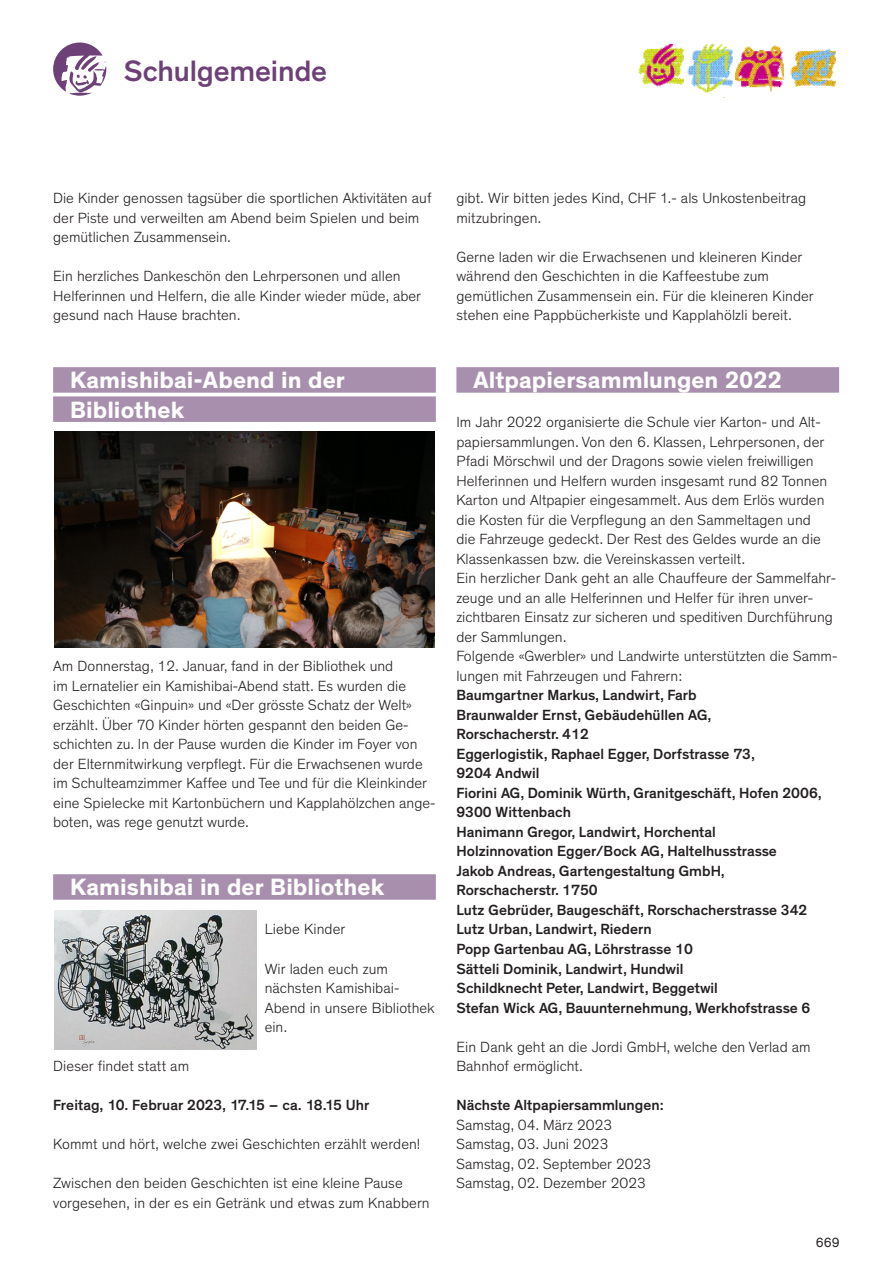
<style>
.page{position:relative;width:893px;height:1263px;background:#fff}
.page>*{position:absolute;margin:0;border:0;box-sizing:border-box;transform-origin:0 0}
.t1{font:500 30px "Theinhardt";letter-spacing:-.005em;color:#6d4178}
.Titel_mit_Balken___v{font:700 24px "Theinhardt";letter-spacing:.005em;color:#fff}
._3___Grundtext{font:300 15px/19.5px "Theinhardt";color:#231f20}
._3___Grundtext-2{font:500 15px/19.5px "Theinhardt";color:#231f20}
._1___Haupttitel{font:300 15px/19.5px "Theinhardt";letter-spacing:.005em;color:#231f20}
._1___Haupttitel-2{font:500 15px "Theinhardt";letter-spacing:.005em;color:#231f20}
.t2{font:13.5px "Theinhardt";color:#231f20}
</style>
<div class="page">
<img style="left:638px;top:44px;width:46px;height:43px">
<img style="left:790px;top:48px;width:45px;height:38px">
<img style="left:736px;top:45px;width:48px;height:47px">
<img style="left:687px;top:43px;width:46px;height:50px">
<div style="left:53px;top:367px;width:383px;height:26px;background:#a88fad"></div>
<div style="left:53px;top:396px;width:383px;height:26px;background:#a88fad"></div>
<div style="left:53px;top:874px;width:383px;height:26px;background:#a88fad"></div>
<div style="left:456px;top:367px;width:383px;height:26px;background:#a88fad"></div>
<img style="left:54px;top:911px;width:202px;height:138px">
<img style="left:54px;top:432px;width:381px;height:215px">
<svg style="left:53px;top:43px;width:53px;height:53px"></svg>
<h1 class="t1" style="left:124px;top:53px;width:205px">Schulgemeinde</h1>
<p class="_3___Grundtext" style="left:53px;top:189px;width:380px">Die Kinder genossen tagsüber die sportlichen Aktivitäten auf der Piste und verweilten am Abend beim Spielen und beim gemütlichen Zusammensein.</p>
<p class="_3___Grundtext" style="left:53px;top:267px;width:369px">Ein herzliches Dankeschön den Lehrpersonen und allen<br>Helferinnen und Helfern, die alle Kinder wieder müde, aber gesund nach Hause brachten.</p>
<p class="Titel_mit_Balken___v" style="left:70px;top:365px;width:276px">Kamishibai-Abend in der</p>
<p class="Titel_mit_Balken___v" style="left:70px;top:395px;width:116px">Bibliothek</p>
<p class="_3___Grundtext" style="left:53px;top:657px;width:384px">Am Donnerstag, 12. Januar, fand in der Bibliothek und<br>im Lernatelier ein Kamishibai-Abend statt. Es wurden die Geschichten «Ginpuin» und «Der grösste Schatz der Welt» erzählt. Über 70 Kinder hörten gespannt den beiden Ge&shy;schichten zu. In der Pause wurden die Kinder im Foyer von der Elternmitwirkung verpflegt. Für die Erwachsenen wurde im Schulteamzimmer Kaffee und Tee und für die Kleinkinder eine Spielecke mit Kartonbüchern und Kapplahölzchen ange&shy;boten, was rege genutzt wurde.</p>
<p class="Titel_mit_Balken___v" style="left:70px;top:872px;width:316px">Kamishibai in der Bibliothek</p>
<p class="_1___Haupttitel" style="left:265px;top:920px;width:82px">Liebe Kinder</p>
<p class="_1___Haupttitel" style="left:265px;top:959px;width:172px">Wir laden euch zum nächsten Kamishibai-<br>Abend in unsere Bibliothek ein.</p>
<p class="_1___Haupttitel" style="left:53px;top:1056px;width:138px">Dieser findet statt am</p>
<p class="_1___Haupttitel-2" style="left:53px;top:1096px;width:318px">Freitag, 10. Februar 2023, 17.15 – ca. 18.15 Uhr</p>
<p class="_1___Haupttitel" style="left:53px;top:1134px;width:369px">Kommt und hört, welche zwei Geschichten erzählt werden!</p>
<p class="_1___Haupttitel" style="left:53px;top:1173px;width:378px">Zwischen den beiden Geschichten ist eine kleine Pause vorgesehen, in der es ein Getränk und etwas zum Knabbern</p>
<p class="_1___Haupttitel" style="left:456px;top:189px;width:351px">gibt. Wir bitten jedes Kind, CHF 1.- als Unkostenbeitrag mitzubringen.</p>
<p class="_1___Haupttitel" style="left:456px;top:247px;width:359px">Gerne laden wir die Erwachsenen und kleineren Kinder während den Geschichten in die Kaffeestube zum gemütlichen Zusammensein ein. Für die kleineren Kinder stehen eine Pappbücherkiste und Kapplahölzli bereit.</p>
<p class="Titel_mit_Balken___v" style="left:473px;top:365px;width:310px">Altpapiersammlungen 2022</p>
<p class="_3___Grundtext" style="left:456px;top:413px;width:372px">Im Jahr 2022 organisierte die Schule vier Karton- und Alt&shy;papiersammlungen. Von den 6. Klassen, Lehrpersonen, der Pfadi Mörschwil und der Dragons sowie vielen freiwilligen Helferinnen und Helfern wurden insgesamt rund 82 Tonnen Karton und Altpapier eingesammelt. Aus dem Erlös wurden die Kosten für die Verpflegung an den Sammeltagen und die Fahrzeuge gedeckt. Der Rest des Geldes wurde an die Klassenkassen bzw. die Vereinskassen verteilt.</p>
<p class="_3___Grundtext" style="left:456px;top:569px;width:381px">Ein herzlicher Dank geht an alle Chauffeure der Sammelfahr&shy;zeuge und an alle Helferinnen und Helfer für ihren unver&shy;zichtbaren Einsatz zur sicheren und speditiven Durchführung der Sammlungen.</p>
<p class="_3___Grundtext" style="left:456px;top:647px;width:383px">Folgende «Gwerbler» und Landwirte unterstützten die Samm&shy;lungen mit Fahrzeugen und Fahrern:</p>
<p class="_3___Grundtext-2" style="left:456px;top:686px;width:242px">Baumgartner Markus, Landwirt, Farb</p>
<p class="_3___Grundtext-2" style="left:456px;top:705px;width:257px">Braunwalder Ernst, Gebäudehüllen AG,<br>Rorschacherstr. 412</p>
<p class="_3___Grundtext-2" style="left:456px;top:744px;width:300px">Eggerlogistik, Raphael Egger, Dorfstrasse 73,<br>9204 Andwil</p>
<p class="_3___Grundtext-2" style="left:456px;top:783px;width:367px">Fiorini AG, Dominik Würth, Granitgeschäft, Hofen 2006,<br>9300 Wittenbach</p>
<p class="_3___Grundtext-2" style="left:456px;top:822px;width:261px">Hanimann Gregor, Landwirt, Horchental</p>
<p class="_3___Grundtext-2" style="left:456px;top:842px;width:322px">Holzinnovation Egger/Bock AG, Haltelhusstrasse</p>
<p class="_3___Grundtext-2" style="left:456px;top:861px;width:270px">Jakob Andreas, Gartengestaltung GmbH,<br>Rorschacherstr. 1750</p>
<p class="_3___Grundtext-2" style="left:456px;top:900px;width:352px">Lutz Gebrüder, Baugeschäft, Rorschacherstrasse 342</p>
<p class="_3___Grundtext-2" style="left:456px;top:920px;width:197px">Lutz Urban, Landwirt, Riedern</p>
<p class="_3___Grundtext-2" style="left:456px;top:939px;width:238px">Popp Gartenbau AG, Löhrstrasse 10</p>
<p class="_3___Grundtext-2" style="left:456px;top:959px;width:228px">Sätteli Dominik, Landwirt, Hundwil</p>
<p class="_3___Grundtext-2" style="left:456px;top:978px;width:263px">Schildknecht Peter, Landwirt, Beggetwil</p>
<p class="_3___Grundtext-2" style="left:456px;top:998px;width:355px">Stefan Wick AG, Bauunternehmung, Werkhofstrasse 6</p>
<p class="_3___Grundtext" style="left:456px;top:1037px;width:356px">Ein Dank geht an die Jordi GmbH, welche den Verlad am<br>Bahnhof ermöglicht.</p>
<p class="_3___Grundtext-2" style="left:456px;top:1095px;width:209px">Nächste Altpapiersammlungen:</p>
<p class="_3___Grundtext" style="left:456px;top:1115px;width:158px">Samstag, 04. März 2023</p>
<p class="_3___Grundtext" style="left:456px;top:1134px;width:154px">Samstag, 03. Juni 2023</p>
<p class="_3___Grundtext" style="left:456px;top:1154px;width:197px">Samstag, 02. September 2023</p>
<p class="_3___Grundtext" style="left:456px;top:1173px;width:191px">Samstag, 02. Dezember 2023</p>
<p class="t2" style="left:816px;top:1234px;width:25px">669</p>
</div>
